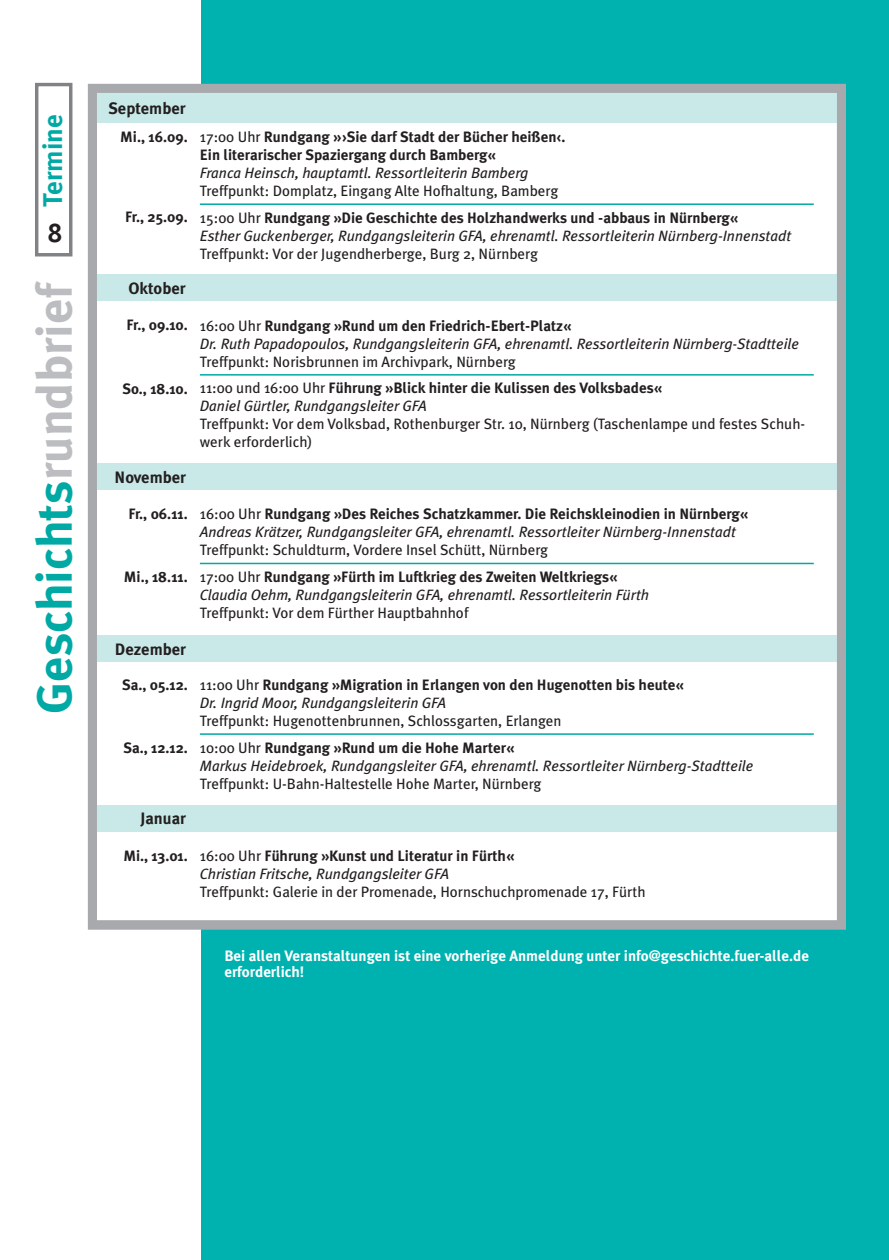
<style>
.page{position:relative;width:889px;height:1260px;background:#fff}
.page>*{position:absolute;margin:0;border:0;box-sizing:border-box;transform-origin:0 0}
.t1{font:700 49.5px "Meta Plus";color:#00a9a4}
.t2{font:700 27px "Meta Plus";color:#00a9a4}
.t3{font:700 27px "Officina Sans";color:#231f20}
.t4{font:700 16.5px "Meta Plus";color:#231f20}
.t5{font:italic 15px/18px "Meta Plus";color:#231f20}
.t6{font:15px/26.5px "Meta Plus";color:#231f20}
.t7{font:700 15px/18px "Meta Plus";color:#231f20}
.t8{font:700 15px/16.5px "Meta Plus";color:#fff}
.s1{color:#bbbdc0}
.s2{font-weight:400}
.s3{font-style:normal}
.s4{font-weight:700;font-style:normal}
.s5{font-weight:700}
.s6{font-weight:400;font-style:italic}
</style>
<div class="page">
<div style="left:201px;top:0;width:687px;height:1259px;background:#00b2af"></div>
<div style="left:92px;top:88px;width:749px;height:836px;background:#fff"></div>
<div style="left:92px;top:634px;width:749px;height:27px;background:#c9e9e8"></div>
<div style="left:92px;top:805px;width:749px;height:26px;background:#c9e9e8"></div>
<div style="left:92px;top:274px;width:748px;height:27px;background:#c9e9e8"></div>
<div style="left:92px;top:87px;width:748px;height:35px;background:#c9e9e8"></div>
<div style="left:92px;top:463px;width:749px;height:26px;background:#c9e9e8"></div>
<div style="left:35px;top:83px;width:37px;height:173px;border:3px solid #808285"></div>
<hr style="left:200px;top:203px;width:613px;height:2px;background:#00a9a4">
<hr style="left:200px;top:374px;width:613px;height:1px;background:#00a9a4">
<hr style="left:200px;top:562px;width:613px;height:2px;background:#00a9a4">
<hr style="left:200px;top:733px;width:613px;height:1px;background:#00a9a4">
<div style="left:88px;top:84px;width:757px;height:845px;border:9px solid #a7a9ac"></div>
<h2 class="t2" style="left:43px;top:207px;width:94px;rotate:-90deg">Termine</h2>
<h2 class="t3" style="left:47px;top:222px;width:17px">8</h2>
<h1 class="t1" style="left:37px;top:713px;width:431px;rotate:-90deg">Geschichts<span class="s1">rundbrief</span></h1>
<p class="t4" style="left:108px;top:102px;width:79px">September</p>
<p class="t7" style="left:120px;top:130px;width:69px">Mi., 16.09.</p>
<p class="t7" style="left:125px;top:210px;width:64px">Fr., 25.09.</p>
<p class="t4" style="left:129px;top:283px;width:58px">Oktober</p>
<p class="t7" style="left:127px;top:317px;width:63px">Fr., 09.10.</p>
<p class="t7" style="left:122px;top:381px;width:67px">So., 18.10.</p>
<p class="t4" style="left:114px;top:471px;width:73px">November</p>
<p class="t7" style="left:128px;top:506px;width:61px">Fr., 06.11.</p>
<p class="t7" style="left:124px;top:569px;width:65px">Mi., 18.11.</p>
<p class="t4" style="left:115px;top:643px;width:73px">Dezember</p>
<p class="t7" style="left:122px;top:677px;width:67px">Sa., 05.12.</p>
<p class="t7" style="left:123px;top:740px;width:66px">Sa., 12.12.</p>
<p class="t4" style="left:140px;top:812px;width:47px">Januar</p>
<p class="t7" style="left:123px;top:848px;width:66px">Mi., 13.01.</p>
<p class="t7" style="left:200px;top:130px;width:367px"><span class="s2">17:00 Uhr</span> Rundgang »›Sie darf Stadt der Bücher heißen‹.<br>Ein literarischer Spaziergang durch Bamberg«</p>
<p class="t5" style="left:200px;top:166px;width:330px">Franca Heinsch, hauptamtl. Ressortleiterin Bamberg</p>
<p class="t7" style="left:200px;top:179px;width:539px;line-height:26.5px"><span class="s2">Treffpunkt: Domplatz, Eingang Alte Hofhaltung, Bamberg<br>15:00 Uhr</span> Rundgang »Die Geschichte des Holzhandwerks und -abbaus in Nürnberg«</p>
<p class="t5" style="left:200px;top:228px;width:592px">Esther Guckenberger, Rundgangsleiterin GFA, ehrenamtl. Ressortleiterin Nürnberg-Innenstadt</p>
<p class="t6" style="left:200px;top:242px;width:339px">Treffpunkt: Vor der Jugendherberge, Burg 2, Nürnberg</p>
<p class="t5" style="left:200px;top:318px;width:600px"><span class="s3">16:00 Uhr</span> <span class="s4">Rundgang »Rund um den Friedrich-Ebert-Platz«<br></span>Dr. Ruth Papadopoulos, Rundgangsleiterin GFA, ehrenamtl. Ressortleiterin Nürnberg-Stadtteile</p>
<p class="t6" style="left:200px;top:350px;width:463px">Treffpunkt: Norisbrunnen im Archivpark, Nürnberg<br>11:00 und 16:00 Uhr <span class="s5">Führung »Blick hinter die Kulissen des Volksbades«</span></p>
<p class="t5" style="left:200px;top:399px;width:228px">Daniel Gürtler, Rundgangsleiter GFA</p>
<p class="t6" style="left:200px;top:417px;width:606px;line-height:18px">Treffpunkt: Vor dem Volksbad, Rothenburger Str. 10, Nürnberg (Taschenlampe und festes Schuh&shy;werk erforderlich)</p>
<p class="t5" style="left:200px;top:507px;width:549px"><span class="s3">16:00 Uhr</span> <span class="s4">Rundgang »Des Reiches Schatzkammer. Die Reichskleinodien in Nürnberg«<br></span>Andreas Krätzer, Rundgangsleiter GFA, ehrenamtl. Ressortleiter Nürnberg-Innenstadt</p>
<p class="t6" style="left:200px;top:538px;width:419px">Treffpunkt: Schuldturm, Vordere Insel Schütt, Nürnberg<br>17:00 Uhr <span class="s5">Rundgang »Fürth im Luftkrieg des Zweiten Weltkriegs«</span></p>
<p class="t5" style="left:200px;top:587px;width:450px">Claudia Oehm, Rundgangsleiterin GFA, ehrenamtl. Ressortleiterin Fürth</p>
<p class="t6" style="left:200px;top:601px;width:270px">Treffpunkt: Vor dem Fürther Hauptbahnhof</p>
<p class="t7" style="left:200px;top:677px;width:485px"><span class="s2">11:00 Uhr</span> Rundgang »Migration in Erlangen von den Hugenotten bis heute«<br><span class="s6">Dr. Ingrid Moor, Rundgangsleiterin GFA</span></p>
<p class="t6" style="left:200px;top:709px;width:363px">Treffpunkt: Hugenottenbrunnen, Schlossgarten, Erlangen<br>10:00 Uhr <span class="s5">Rundgang »Rund um die Hohe Marter«</span></p>
<p class="t5" style="left:200px;top:758px;width:554px">Markus Heidebroek, Rundgangsleiter GFA, ehrenamtl. Ressortleiter Nürnberg-Stadtteile</p>
<p class="t6" style="left:200px;top:771px;width:343px">Treffpunkt: U-Bahn-Haltestelle Hohe Marter, Nürnberg</p>
<p class="t5" style="left:200px;top:848px;width:315px"><span class="s3">16:00 Uhr</span> <span class="s4">Führung »Kunst und Literatur in Fürth«<br></span>Christian Fritsche, Rundgangsleiter GFA</p>
<p class="t6" style="left:200px;top:879px;width:447px">Treffpunkt: Galerie in der Promenade, Hornschuchpromenade 17, Fürth</p>
<p class="t8" style="left:224px;top:948px;width:586px">Bei allen Veranstaltungen ist eine vorherige Anmeldung unter info@geschichte.fuer-alle.de erforderlich!</p>
</div>
